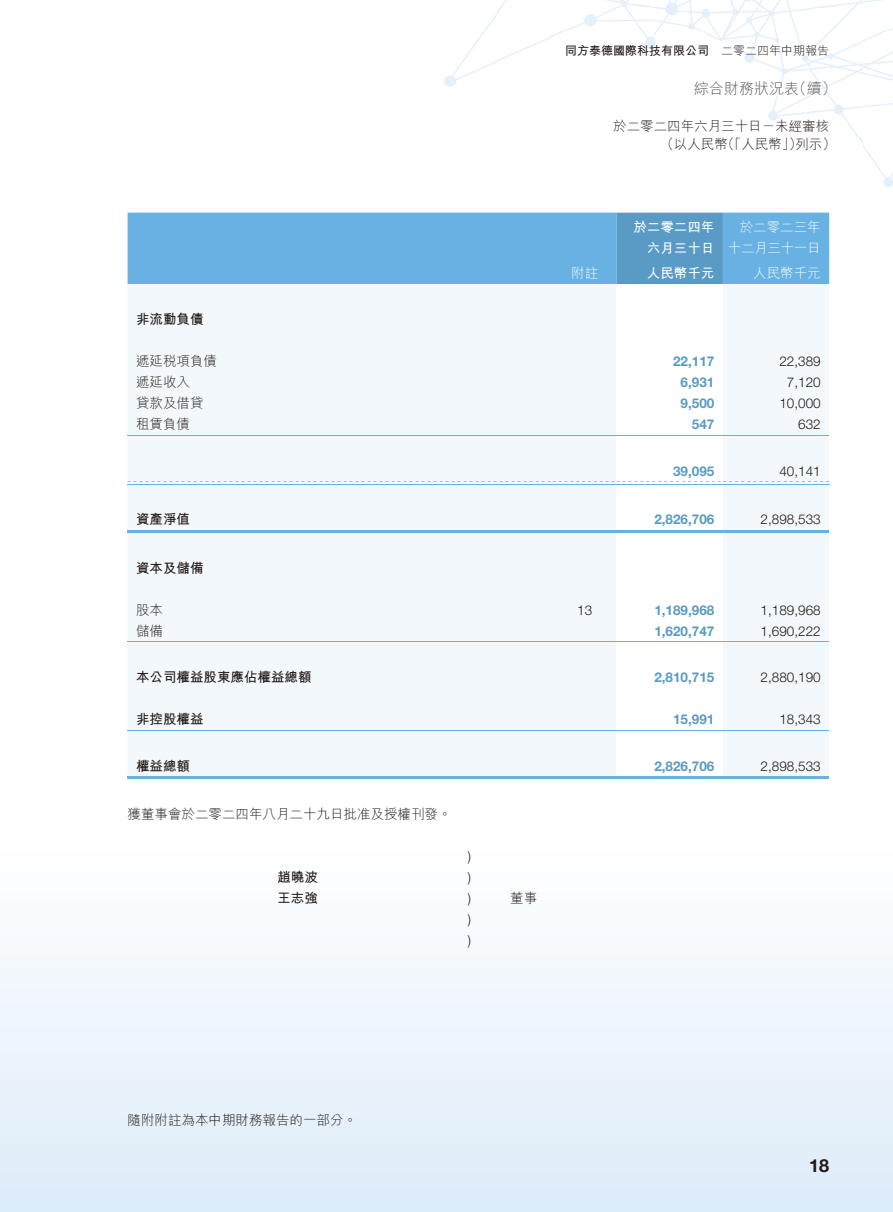
<style>
.page{position:relative;width:893px;height:1212px;background:#fff}
.page>*{position:absolute;margin:0;border:0;box-sizing:border-box;transform-origin:0 0}
.t1{font:700 18px "Helvetica Neue LT Std";color:#231916}
.t2{font:15px "M Hei HK Light E Ten B5 H";color:#595857}
.t3{font:13.5px/18px "M Hei HK Light E Ten B5 H";color:#231916}
.t4{font:300 13.5px/21px "Helvetica Neue LT Std";color:#231916}
.t5{font:700 13.5px "Helvetica Neue LT Std";color:#599bc5}
.t6{font:13.5px "M Hei HK Bold E Ten B5 H";color:#231916}
.t7{font:13.5px/21px "M Hei HK Bold E Ten B5 H";color:#fff;text-align:right}
.t8{font:13.5px/21px "M Hei HK Light E Ten B5 H";letter-spacing:-.02em;color:#fff;text-align:right}
.t9{font:13.5px "M Hei HK Light E Ten B5 H";color:#fff}
.t10{font:12px "M Hei HK Bold E Ten B5 H";color:#231916}
.s1{font-family:"M Hei HK Light E Ten B5 H"}
</style>
<div class="page">
<div style="left:0;top:819px;width:893px;height:393px;background:linear-gradient(to bottom,#fff,#ddebf8)"></div>
<img style="left:445px;top:0;width:448px;height:243px">
<div style="left:128px;top:213px;width:701px;height:71px;background:#68b1e3"></div>
<div style="left:617px;top:213px;width:106px;height:71px;background:#599bc5"></div>
<div style="left:128px;top:284px;width:701px;height:493px;background:#f3f8fd"></div>
<svg style="left:617px;top:284px;width:106px;height:493px"></svg>
<hr style="left:128px;top:435px;width:701px;height:1px;background:#68b1e3">
<hr style="left:128px;top:484px;width:425px;height:1px;background:#68b1e3">
<hr style="left:553px;top:484px;width:64px;height:1px;background:#68b1e3">
<hr style="left:617px;top:484px;width:106px;height:1px;background:#68b1e3">
<svg style="left:128px;top:481px;width:701px;height:1px"></svg>
<hr style="left:723px;top:484px;width:106px;height:1px;background:#68b1e3">
<hr style="left:128px;top:530px;width:701px;height:2px;background:#68b1e3">
<hr style="left:128px;top:641px;width:701px;height:1px;background:#68b1e3">
<hr style="left:128px;top:730px;width:701px;height:1px;background:#68b1e3">
<hr style="left:128px;top:777px;width:701px;height:2px;background:#68b1e3">
<p class="t10" style="left:565px;top:46px;width:265px">同方泰德國際科技有限公司 <span class="s1">二零二四年中期報告</span></p>
<p class="t2" style="left:694px;top:83px;width:144px">綜合財務狀況表（續）</p>
<p class="t3" style="left:660px;top:119px;width:177px;text-indent:-47px">於二零二四年六月三十日－未經審核（以人民幣（「人民幣」）列示）</p>
<p class="t7" style="left:633px;top:218px;width:82px">於二零二四年六月三十日</p>
<p class="t8" style="left:728px;top:218px;width:94px">於二零二三年十二月三十一日</p>
<p class="t9" style="left:571px;top:268px;width:28px">附註</p>
<p class="t7" style="left:647px;top:264px;width:69px">人民幣千元</p>
<p class="t9" style="left:753px;top:268px;width:69px">人民幣千元</p>
<p class="t6" style="left:136px;top:314px;width:69px">非流動負債</p>
<p class="t3" style="left:136px;top:354px;width:82px">遞延稅項負債</p>
<p class="t5" style="left:673px;top:357px;width:43px">22,117</p>
<p class="t4" style="left:779px;top:353px;width:43px">22,389</p>
<p class="t3" style="left:136px;top:375px;width:55px">遞延收入</p>
<p class="t5" style="left:681px;top:378px;width:35px">6,931</p>
<p class="t4" style="left:787px;top:374px;width:35px">7,120</p>
<p class="t3" style="left:136px;top:396px;width:69px">貸款及借貸</p>
<p class="t5" style="left:681px;top:399px;width:35px">9,500</p>
<p class="t4" style="left:779px;top:395px;width:43px">10,000</p>
<p class="t3" style="left:136px;top:417px;width:55px">租賃負債</p>
<p class="t5" style="left:692px;top:420px;width:24px">547</p>
<p class="t4" style="left:798px;top:416px;width:24px">632</p>
<p class="t5" style="left:673px;top:466px;width:43px">39,095</p>
<p class="t4" style="left:779px;top:462px;width:43px">40,141</p>
<p class="t6" style="left:136px;top:514px;width:55px">資產淨值</p>
<p class="t5" style="left:654px;top:515px;width:62px">2,826,706</p>
<p class="t4" style="left:761px;top:511px;width:62px">2,898,533</p>
<p class="t6" style="left:136px;top:563px;width:69px">資本及儲備</p>
<p class="t3" style="left:136px;top:602px;width:28px">股本</p>
<p class="t4" style="left:577px;top:601px;width:17px">13</p>
<p class="t5" style="left:654px;top:605px;width:62px">1,189,968</p>
<p class="t4" style="left:761px;top:601px;width:62px">1,189,968</p>
<p class="t3" style="left:136px;top:623px;width:28px">儲備</p>
<p class="t5" style="left:654px;top:626px;width:62px">1,620,747</p>
<p class="t4" style="left:761px;top:622px;width:62px">1,690,222</p>
<p class="t6" style="left:136px;top:672px;width:177px">本公司權益股東應佔權益總額</p>
<p class="t5" style="left:654px;top:673px;width:62px">2,810,715</p>
<p class="t4" style="left:761px;top:669px;width:62px">2,880,190</p>
<p class="t6" style="left:136px;top:714px;width:69px">非控股權益</p>
<p class="t5" style="left:673px;top:715px;width:43px">15,991</p>
<p class="t4" style="left:779px;top:711px;width:43px">18,343</p>
<p class="t6" style="left:136px;top:761px;width:55px">權益總額</p>
<p class="t5" style="left:654px;top:761px;width:62px">2,826,706</p>
<p class="t4" style="left:761px;top:757px;width:62px">2,898,533</p>
<p class="t3" style="left:128px;top:807px;width:325px">獲董事會於二零二四年八月二十九日批准及授權刊發。</p>
<p class="t4" style="left:468px;top:847px;width:5px">)</p>
<p class="t6" style="left:277px;top:872px;width:42px">趙曉波</p>
<p class="t4" style="left:468px;top:868px;width:5px">)</p>
<p class="t6" style="left:277px;top:893px;width:42px">王志強</p>
<p class="t4" style="left:468px;top:889px;width:5px">)</p>
<p class="t3" style="left:510px;top:891px;width:28px">董事</p>
<p class="t4" style="left:468px;top:910px;width:5px">) )</p>
<p class="t3" style="left:128px;top:1113px;width:231px">隨附附註為本中期財務報告的一部分。</p>
<h1 class="t1" style="left:809px;top:1159px;width:22px">18</h1>
</div>
